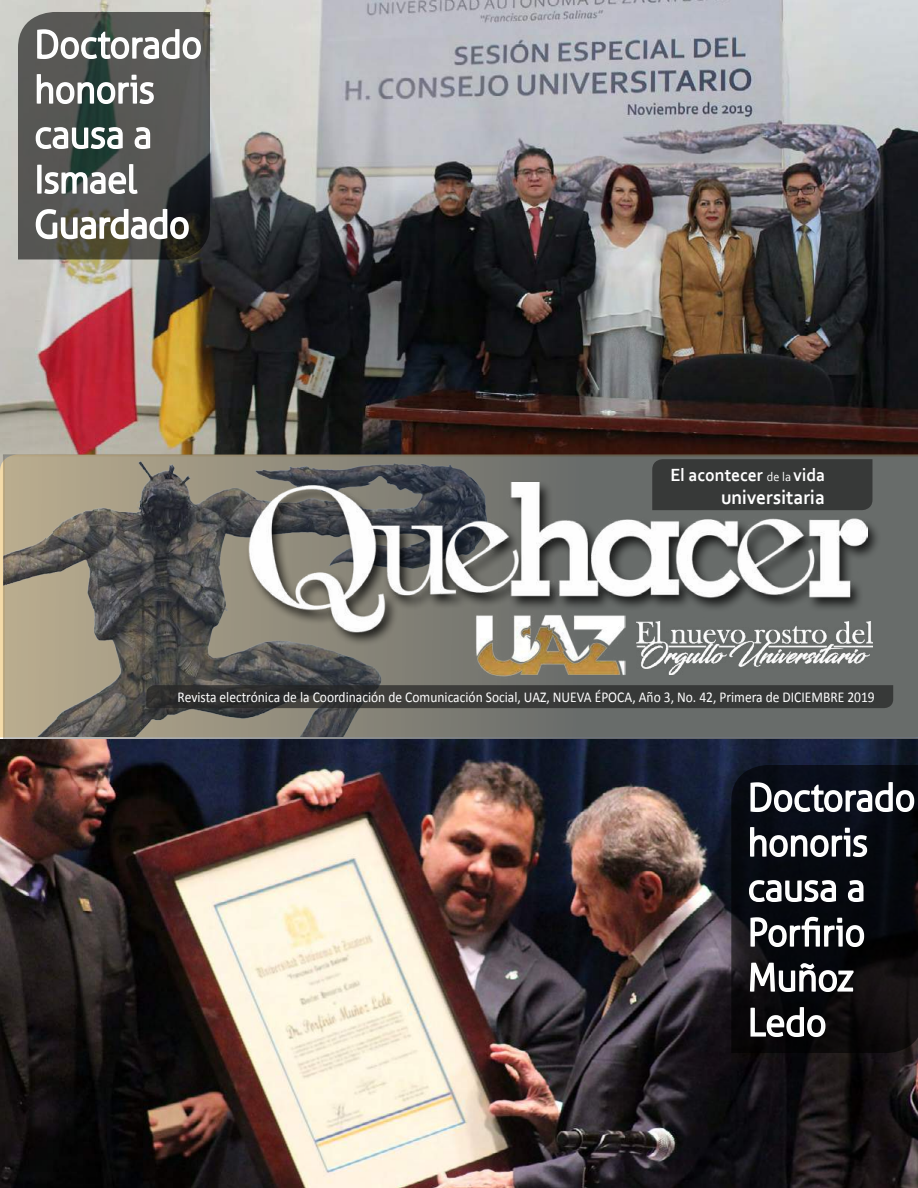
<style>
.page{position:relative;width:918px;height:1188px;background:#fff}
.page>*{position:absolute;margin:0;border:0;box-sizing:border-box;transform-origin:0 0}
.t1{font:300 37.5px/45px "Aller";letter-spacing:-.005em;color:#fff;scale:.96 1}
.t2{font:700 20.4px "Corbel";color:#fff;scale:.95 1}
.t3{font:700 18.45px "Corbel";letter-spacing:-.005em;color:#fff;scale:.95 1}
.t4{font:15px "Calibri";color:#fff;scale:.9 1}
.s1{font-weight:400;font-size:12.9px}
</style>
<div class="page">
<img style="left:0;top:0;width:918px;height:455px">
<svg style="left:4px;top:456px;width:914px;height:283px;background:#75736a"></svg>
<div style="left:245px;top:480px;width:636px;height:166px;background:#000;opacity:.75"></div>
<img style="left:248px;top:483px;width:619px;height:149px">
<div style="left:652px;top:459px;width:221px;height:51px;background:#373938"></div>
<img style="left:470px;top:603px;width:155px;height:76px">
<img style="left:637px;top:621px;width:236px;height:54px">
<svg style="left:146px;top:685px;width:747px;height:23px;background:#363736"></svg>
<svg style="left:18px;top:12px;width:192px;height:248px;background:#4f504d"></svg>
<svg style="left:36px;top:28px;width:166px;height:32px"></svg>
<svg style="left:35px;top:73px;width:120px;height:32px"></svg>
<svg style="left:34px;top:126px;width:90px;height:24px"></svg>
<svg style="left:133px;top:126px;width:18px;height:24px"></svg>
<svg style="left:36px;top:163px;width:102px;height:32px"></svg>
<svg style="left:34px;top:208px;width:156px;height:33px"></svg>
<img style="left:0;top:740px;width:918px;height:448px">
<svg style="left:731px;top:765px;width:187px;height:288px;background:#0a0b0f"></svg>
<svg style="left:749px;top:781px;width:166px;height:32px"></svg>
<svg style="left:749px;top:826px;width:120px;height:32px"></svg>
<svg style="left:748px;top:879px;width:89px;height:24px"></svg>
<svg style="left:847px;top:879px;width:17px;height:24px"></svg>
<svg style="left:749px;top:916px;width:116px;height:32px"></svg>
<svg style="left:749px;top:959px;width:106px;height:34px"></svg>
<svg style="left:750px;top:1006px;width:77px;height:32px"></svg>
<h1 class="t1" style="left:34px;top:22px;width:176px">Doctorado honoris causa a<br>Ismael<br>Guardado</h1>
<p class="t3" style="left:671px;top:464px;width:164px">El acontecer <span class="s1">de la</span> vida</p>
<h2 class="t2" style="left:721px;top:485px;width:111px">universitaria</h2>
<p class="t4" style="left:178px;top:688px;width:776px">Revista electrónica de la Coordinación de Comunicación Social, UAZ, NUEVA ÉPOCA, Año 3, No. 42, Primera de DICIEMBRE 2019</p>
<h1 class="t1" style="left:748px;top:775px;width:176px">Doctorado honoris causa a<br>Porfirio<br>Muñoz<br>Ledo</h1>
</div>
